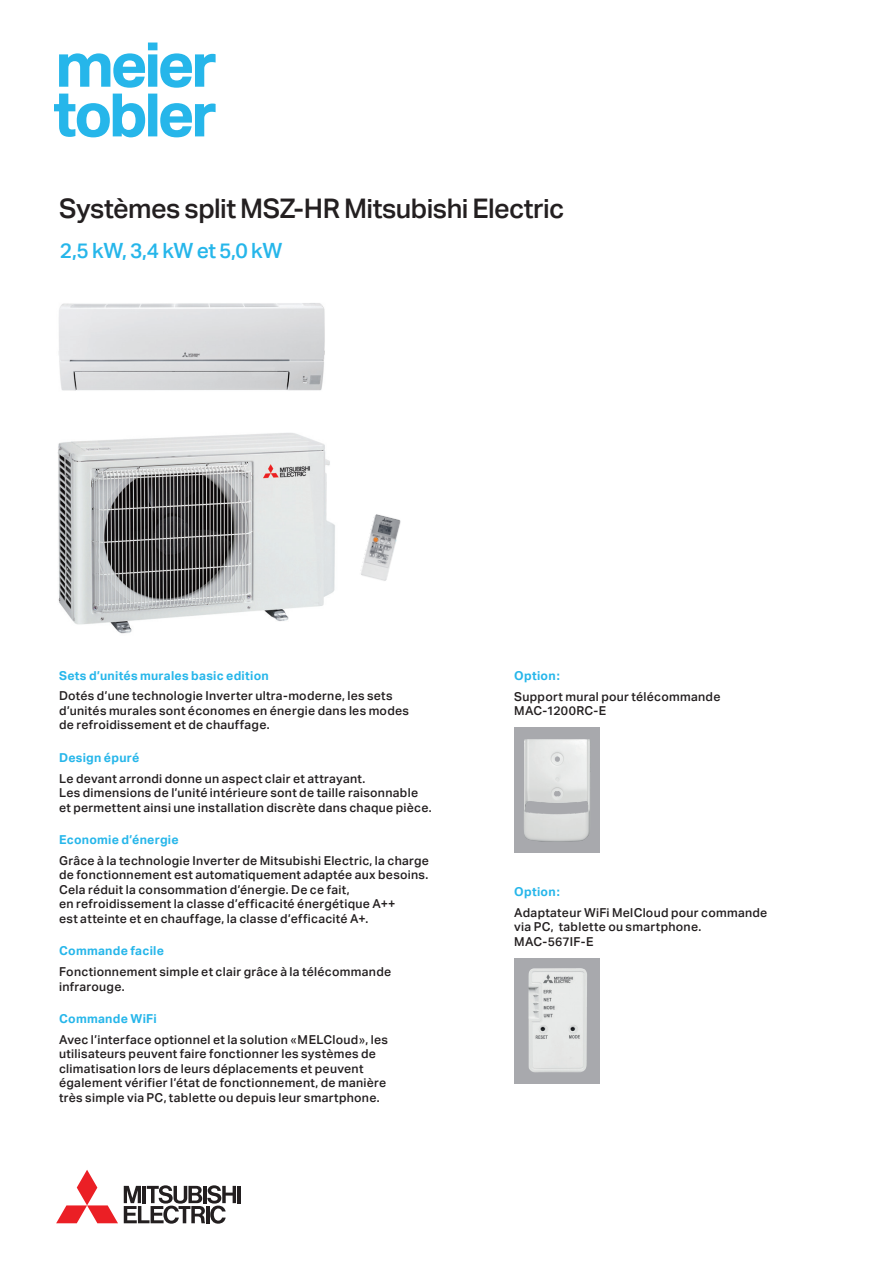
<style>
.page{position:relative;width:893px;height:1263px;background:#fff}
.page>*{position:absolute;margin:0;border:0;box-sizing:border-box;transform-origin:0 0}
.t1{font:500 27px "Aktiv Grotesk";letter-spacing:-.02em;color:#231f20}
.t2{font:500 21px "Aktiv Grotesk";letter-spacing:-.015em;color:#26b6ea}
.t3{font:500 12.3px/14.4px "Aktiv Grotesk";letter-spacing:.02em;color:#231f20}
.t4{font:700 12.3px "Aktiv Grotesk";letter-spacing:.02em;color:#26b6ea}
.s1{font-weight:700;color:#26b6ea}
.s2{font-weight:400}
</style>
<div class="page">
<svg style="left:56px;top:1170px;width:62px;height:53px"></svg>
<hr style="left:237px;top:1186px;width:4px;height:17px;background:#231f20">
<svg style="left:124px;top:1185px;width:112px;height:39px"></svg>
<img style="left:58px;top:303px;width:267px;height:88px">
<img style="left:58px;top:433px;width:277px;height:201px">
<img style="left:361px;top:514px;width:40px;height:67px">
<div style="left:514px;top:728px;width:86px;height:125px;background:#a8a9ad"></div>
<img style="left:524px;top:739px;width:66px;height:103px">
<div style="left:514px;top:958px;width:86px;height:126px;background:#a8a9ad"></div>
<img style="left:528px;top:968px;width:59px;height:104px">
<svg style="left:54px;top:43px;width:162px;height:94px"></svg>
<h1 class="t1" style="left:59px;top:193px;width:507px">Systèmes split MSZ-HR Mitsubishi Electric</h1>
<h2 class="t2" style="left:60px;top:239px;width:224px">2,5 kW, 3,4 kW et 5,0 kW</h2>
<p class="t4" style="left:59px;top:668px;width:211px">Sets d’unités murales basic edition</p>
<p class="t3" style="left:59px;top:689px;width:351px">Dotés d’une technologie Inverter ultra-moderne, les sets d’unités murales sont économes en énergie dans les modes de refroidissement et de chauffage.</p>
<p class="t4" style="left:59px;top:750px;width:82px">Design épuré</p>
<p class="t3" style="left:59px;top:771px;width:374px">Le devant arrondi donne un aspect clair et attrayant.<br>Les dimensions de l’unité intérieure sont de taille raisonnable et permettent ainsi une installation discrète dans chaque pièce.</p>
<p class="t4" style="left:59px;top:833px;width:121px">Economie d’énergie</p>
<p class="t3" style="left:59px;top:853px;width:371px">Grâce à la technologie Inverter de Mitsubishi Electric, la charge de fonctionnement est automatiquement adaptée aux besoins.<br>Cela réduit la consommation d’énergie. De ce fait,<br>en refroidissement la classe d’efficacité énergétique A++<br>est atteinte et en chauffage, la classe d’efficacité A+.</p>
<p class="t4" style="left:59px;top:944px;width:106px">Commande facile</p>
<p class="t3" style="left:59px;top:965px;width:334px">Fonctionnement simple et clair grâce à la télécommande infrarouge.</p>
<p class="t3" style="left:59px;top:1008px;width:331px;line-height:20.7px"><span class="s1">Commande WiFi<br></span>Avec l’interface optionnel et la solution <span class="s2">«</span>MELCloud<span class="s2">»</span>, les</p>
<p class="t3" style="left:59px;top:1047px;width:329px">utilisateurs peuvent faire fonctionner les systèmes de climatisation lors de leurs déplacements et peuvent également vérifier l’état de fonctionnement, de manière très simple via PC, tablette ou depuis leur smartphone.</p>
<p class="t4" style="left:514px;top:668px;width:47px">Option:</p>
<p class="t3" style="left:514px;top:689px;width:208px">Support mural pour télécommande<br>MAC-1200RC-E</p>
<p class="t4" style="left:514px;top:884px;width:47px">Option:</p>
<p class="t3" style="left:514px;top:905px;width:255px">Adaptateur WiFi MelCloud pour commande via PC, tablette ou smartphone.<br>MAC-567IF-E</p>
</div>
